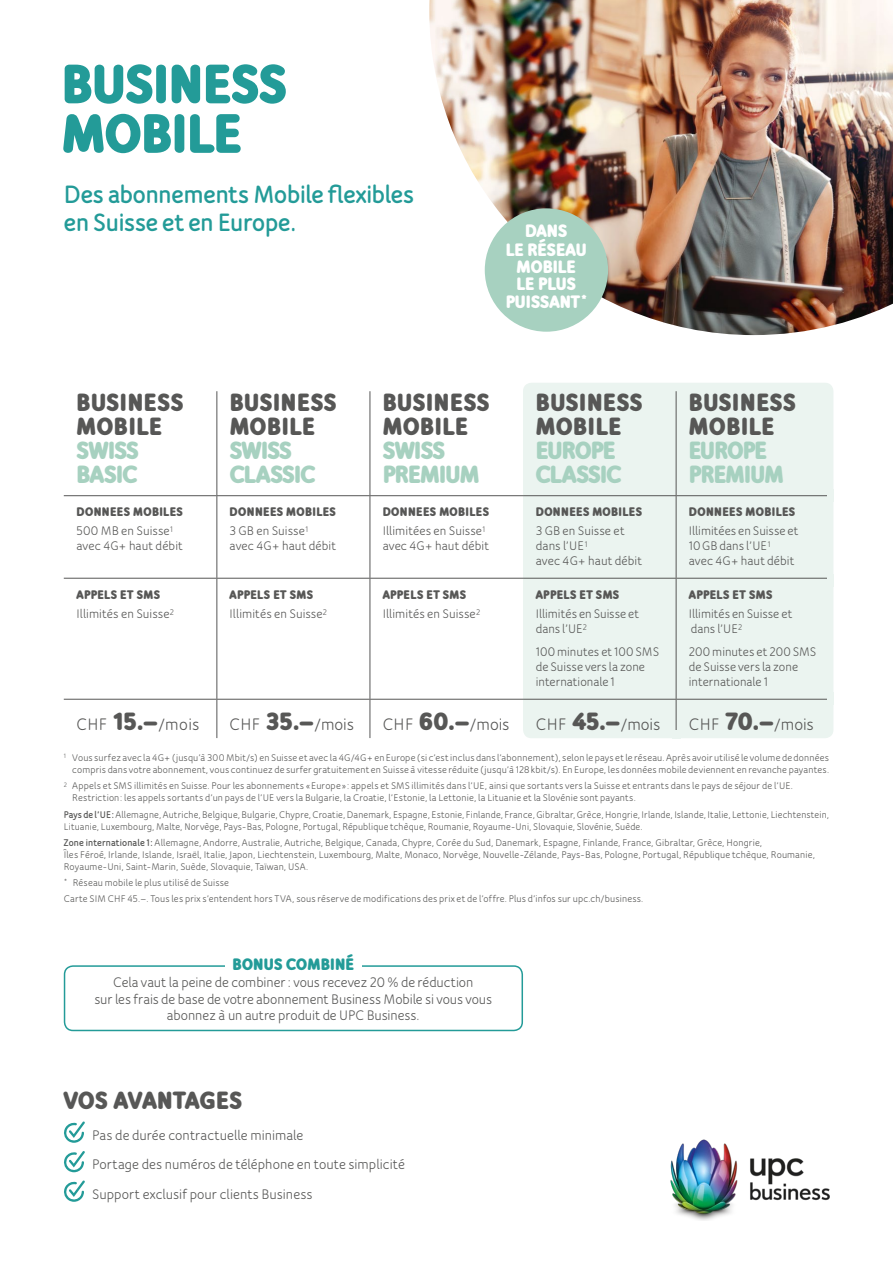
<style>
.page{position:relative;width:893px;height:1263px;background:#fff}
.page>*{position:absolute;margin:0;border:0;box-sizing:border-box;transform-origin:0 0}
.Titel_Sheets{font:900 60px/49.5px "Bloom Speak Title";letter-spacing:-.005em;color:#239b98}
.t1{font:900 27px/24px "Bloom Speak Title";letter-spacing:.02em;color:#575756}
.Lead_18_19{font:800 27px/28.5px "Bloom Speak Title";letter-spacing:-.005em;color:#239b98}
.Grund_10_11{font:900 19.5px/17.2px "Bloom Speak Title";color:#fff;text-align:center}
.t2{font:500 18px "Bloom Speak Body";letter-spacing:.01em;color:#575756}
.t3{font:900 18px "Bloom Speak Title";letter-spacing:.01em;color:#239b98}
.Grund_10_11-2{font:500 15px/16.5px "Bloom Speak Body";color:#575756;text-align:center}
.Tab_Body_9_10{font:500 13.5px/15px "Bloom Speak Body";letter-spacing:.005em;color:#575756}
._9_10_Ultra_heavy{font:900 13.5px "Bloom Speak Title";letter-spacing:.03em;color:#575756}
.Fussnote{font:500 10.5px/12px "Bloom Speak Body";letter-spacing:.015em;color:#575756}
.s1{color:#a7d1c0}
.s2{font-family:"Bloom Speak Title";font-weight:900;font-size:27px}
.s3{font-family:"Bloom Speak Title";font-weight:800}
</style>
<div class="page">
<img style="left:670px;top:1139px;width:160px;height:82px">
<img style="left:429px;top:0;width:464px;height:335px">
<div style="left:523px;top:383px;width:310px;height:355px;background:#ebf4f0;border-radius:9px"></div>
<hr style="left:64px;top:495px;width:153px;height:1px;background:#575756">
<hr style="left:217px;top:495px;width:153px;height:1px;background:#575756">
<hr style="left:370px;top:495px;width:153px;height:1px;background:#575756">
<hr style="left:523px;top:495px;width:153px;height:1px;background:#575756">
<hr style="left:676px;top:495px;width:157px;height:1px;background:#575756">
<hr style="left:64px;top:578px;width:153px;height:1px;background:#575756">
<hr style="left:217px;top:578px;width:153px;height:1px;background:#575756">
<hr style="left:370px;top:578px;width:153px;height:1px;background:#575756">
<hr style="left:523px;top:578px;width:153px;height:1px;background:#575756">
<hr style="left:676px;top:578px;width:157px;height:1px;background:#575756">
<hr style="left:64px;top:699px;width:153px;height:1px;background:#575756">
<hr style="left:217px;top:699px;width:153px;height:1px;background:#575756">
<hr style="left:370px;top:699px;width:153px;height:1px;background:#575756">
<hr style="left:523px;top:699px;width:153px;height:1px;background:#575756">
<hr style="left:676px;top:699px;width:157px;height:1px;background:#575756">
<hr style="left:216px;top:391px;width:1px;height:104px;background:#575756">
<hr style="left:370px;top:391px;width:1px;height:104px;background:#575756">
<hr style="left:216px;top:496px;width:1px;height:82px;background:#575756">
<hr style="left:370px;top:496px;width:1px;height:82px;background:#575756">
<hr style="left:216px;top:579px;width:1px;height:120px;background:#575756">
<hr style="left:370px;top:579px;width:1px;height:120px;background:#575756">
<hr style="left:216px;top:700px;width:1px;height:38px;background:#575756">
<hr style="left:370px;top:700px;width:1px;height:38px;background:#575756">
<hr style="left:676px;top:391px;width:1px;height:104px;background:#575756">
<hr style="left:676px;top:496px;width:1px;height:82px;background:#575756">
<hr style="left:676px;top:579px;width:1px;height:120px;background:#575756">
<hr style="left:676px;top:700px;width:1px;height:38px;background:#575756">
<div style="left:672px;top:730px;width:8px;height:9px;background:#ebf4f0"></div>
<div style="left:827px;top:692px;width:6px;height:13px;background:#ebf4f0"></div>
<div style="left:827px;top:574px;width:6px;height:13px;background:#ebf4f0"></div>
<div style="left:827px;top:489px;width:6px;height:13px;background:#ebf4f0"></div>
<svg style="left:64px;top:1121px;width:21px;height:22px"></svg>
<svg style="left:64px;top:1151px;width:21px;height:21px"></svg>
<svg style="left:64px;top:1180px;width:21px;height:22px"></svg>
<div style="left:64px;top:965px;width:459px;height:66px;border:2px solid #239b98;border-radius:9px"></div>
<div style="left:225px;top:952px;width:136px;height:22px;background:#fff"></div>
<div style="left:485px;top:208px;width:123px;height:124px;background:#a7d1c0;border-radius:50%"></div>
<p class="Titel_Sheets" style="left:62px;top:59px;width:226px">BUSINESS<br>MOBILE</p>
<p class="Lead_18_19" style="left:64px;top:179px;width:352px">Des abonnements Mobile flexibles en Suisse et en Europe.</p>
<p class="Grund_10_11" style="left:506px;top:221px;width:82px;line-height:18.8px">DANS<br>LE RÉSEAU</p>
<p class="Grund_10_11" style="left:506px;top:258px;width:82px">MOBILE<br>LE PLUS<br>PUISSANT<sup>*</sup></p>
<p class="t1" style="left:77px;top:390px;width:108px">BUSINESS<br>MOBILE<br><span class="s1">SWISS<br>BASIC</span></p>
<p class="t1" style="left:230px;top:390px;width:108px">BUSINESS<br>MOBILE<br><span class="s1">SWISS<br>CLASSIC</span></p>
<p class="t1" style="left:383px;top:390px;width:108px">BUSINESS<br>MOBILE<br><span class="s1">SWISS<br>PREMIUM</span></p>
<p class="t1" style="left:536px;top:390px;width:108px">BUSINESS<br>MOBILE<br><span class="s1">EUROPE<br>CLASSIC</span></p>
<p class="t1" style="left:689px;top:390px;width:108px">BUSINESS<br>MOBILE<br><span class="s1">EUROPE<br>PREMIUM</span></p>
<p class="_9_10_Ultra_heavy" style="left:77px;top:504px;width:108px">DONNEES MOBILES</p>
<p class="Tab_Body_9_10" style="left:77px;top:524px;width:108px">500 MB en Suisse<sup>1 </sup>avec 4G+ haut débit</p>
<p class="_9_10_Ultra_heavy" style="left:230px;top:504px;width:108px">DONNEES MOBILES</p>
<p class="Tab_Body_9_10" style="left:230px;top:524px;width:108px">3 GB en Suisse<sup>1<br></sup>avec 4G+ haut débit</p>
<p class="_9_10_Ultra_heavy" style="left:383px;top:504px;width:108px">DONNEES MOBILES</p>
<p class="Tab_Body_9_10" style="left:383px;top:524px;width:108px">Illimitées en Suisse<sup>1 </sup>avec 4G+ haut débit</p>
<p class="_9_10_Ultra_heavy" style="left:536px;top:504px;width:108px">DONNEES MOBILES</p>
<p class="Tab_Body_9_10" style="left:536px;top:524px;width:108px">3 GB en Suisse et dans l’UE <sup>1<br></sup>avec 4G+ haut débit</p>
<p class="_9_10_Ultra_heavy" style="left:689px;top:504px;width:108px">DONNEES MOBILES</p>
<p class="Tab_Body_9_10" style="left:689px;top:524px;width:111px">Illimitées en Suisse et<br>10GB dans l’UE <sup>1<br></sup>avec 4G+ haut débit</p>
<p class="_9_10_Ultra_heavy" style="left:77px;top:587px;width:85px">APPELS ET SMS</p>
<p class="Tab_Body_9_10" style="left:77px;top:606px;width:99px">Illimités en Suisse<sup>2</sup></p>
<p class="_9_10_Ultra_heavy" style="left:230px;top:587px;width:85px">APPELS ET SMS</p>
<p class="Tab_Body_9_10" style="left:230px;top:606px;width:99px">Illimités en Suisse<sup>2</sup></p>
<p class="_9_10_Ultra_heavy" style="left:383px;top:587px;width:85px">APPELS ET SMS</p>
<p class="Tab_Body_9_10" style="left:383px;top:606px;width:99px">Illimités en Suisse<sup>2</sup></p>
<p class="_9_10_Ultra_heavy" style="left:536px;top:587px;width:85px">APPELS ET SMS</p>
<p class="Tab_Body_9_10" style="left:536px;top:606px;width:105px">Illimités en Suisse et dans l’UE<sup>2</sup></p>
<p class="Tab_Body_9_10" style="left:536px;top:645px;width:125px">100 minutes et 100 SMS de Suisse vers la zone internationale 1</p>
<p class="_9_10_Ultra_heavy" style="left:689px;top:587px;width:85px">APPELS ET SMS</p>
<p class="Tab_Body_9_10" style="left:689px;top:606px;width:105px">Illimités en Suisse et dans l’UE<sup>2</sup></p>
<p class="Tab_Body_9_10" style="left:689px;top:645px;width:129px">200 minutes et 200 SMS de Suisse vers la zone internationale 1</p>
<p class="t2" style="left:77px;top:713px;width:125px">CHF <span class="s2">15.—</span>/mois</p>
<p class="t2" style="left:230px;top:713px;width:126px">CHF <span class="s2">35.—</span>/mois</p>
<p class="t2" style="left:383px;top:713px;width:128px">CHF <span class="s2">60.—</span>/mois</p>
<p class="t2" style="left:536px;top:713px;width:126px">CHF <span class="s2">45.—</span>/mois</p>
<p class="t2" style="left:689px;top:713px;width:126px">CHF <span class="s2">70.—</span>/mois</p>
<p class="Fussnote" style="left:64px;top:752px;width:767px;text-align:right"><sup>1</sup> Vous surfez avec la 4G+ (jusqu’à 300 Mbit/s) en Suisse et avec la 4G/4G+ en Europe (si c’est inclus dans l’abonnement), selon le pays et le réseau. Après avoir utilisé le volume de données compris dans votre abonnement, vous continuez de surfer gratuitement en Suisse à vitesse réduite (jusqu’à 128kbit/s). En Europe, les données mobile deviennent en revanche payantes.</p>
<p class="Fussnote" style="left:72px;top:780px;width:722px;text-indent:-9px"><sup>2</sup> Appels et SMS illimités en Suisse. Pour les abonnements « Europe » : appels et SMS illimités dans l’UE, ainsi que sortants vers la Suisse et entrants dans le pays de séjour de l’UE.<br>Restriction : les appels sortants d’un pays de l’UE vers la Bulgarie, la Croatie, l’Estonie, la Lettonie, la Lituanie et la Slovénie sont payants.</p>
<p class="Fussnote" style="left:64px;top:808px;width:767px"><span class="s3">Pays de l’UE :</span> Allemagne, Autriche, Belgique, Bulgarie, Chypre, Croatie, Danemark, Espagne, Estonie, Finlande, France, Gibraltar, Grèce, Hongrie, Irlande, Islande, Italie, Lettonie, Liechtenstein,<br>Lituanie, Luxembourg, Malte, Norvège, Pays-Bas, Pologne, Portugal, République tchèque, Roumanie, Royaume-Uni, Slovaquie, Slovénie, Suède.</p>
<p class="Fussnote" style="left:64px;top:836px;width:753px"><span class="s3">Zone internationale 1:</span> Allemagne, Andorre, Australie, Autriche, Belgique, Canada, Chypre, Corée du Sud, Danemark, Espagne, Finlande, France, Gibraltar, Grèce, Hongrie,<br>Îles Féroé, Irlande, Islande, Israël, Italie, Japon, Liechtenstein, Luxembourg, Malte, Monaco, Norvège, Nouvelle-Zélande, Pays-Bas, Pologne, Portugal, République tchèque, Roumanie,<br>Royaume-Uni, Saint-Marin, Suède, Slovaquie, Taïwan, USA.</p>
<p class="Fussnote" style="left:64px;top:877px;width:167px">* Réseau mobile le plus utilisé de Suisse</p>
<p class="Fussnote" style="left:64px;top:893px;width:581px">Carte SIM CHF 45.—. Tous les prix s’entendent hors TVA, sous réserve de modifications des prix et de l’offre. Plus d’infos sur upc.ch/business.</p>
<p class="t3" style="left:233px;top:953px;width:123px">BONUS COMBINÉ</p>
<p class="Grund_10_11-2" style="left:95px;top:974px;width:399px">Cela vaut la peine de combiner : vous recevez 20 % de réduction<br>sur les frais de base de votre abonnement Business Mobile si vous vous abonnez à un autre produit de UPC Business.</p>
<p class="t1" style="left:64px;top:1089px;width:180px">VOS AVANTAGES</p>
<p class="Grund_10_11-2" style="left:92px;top:1127px;width:213px">Pas de durée contractuelle minimale</p>
<p class="Grund_10_11-2" style="left:92px;top:1156px;width:314px">Portage des numéros de téléphone en toute simplicité</p>
<p class="Grund_10_11-2" style="left:92px;top:1186px;width:222px">Support exclusif pour clients Business</p>
</div>
